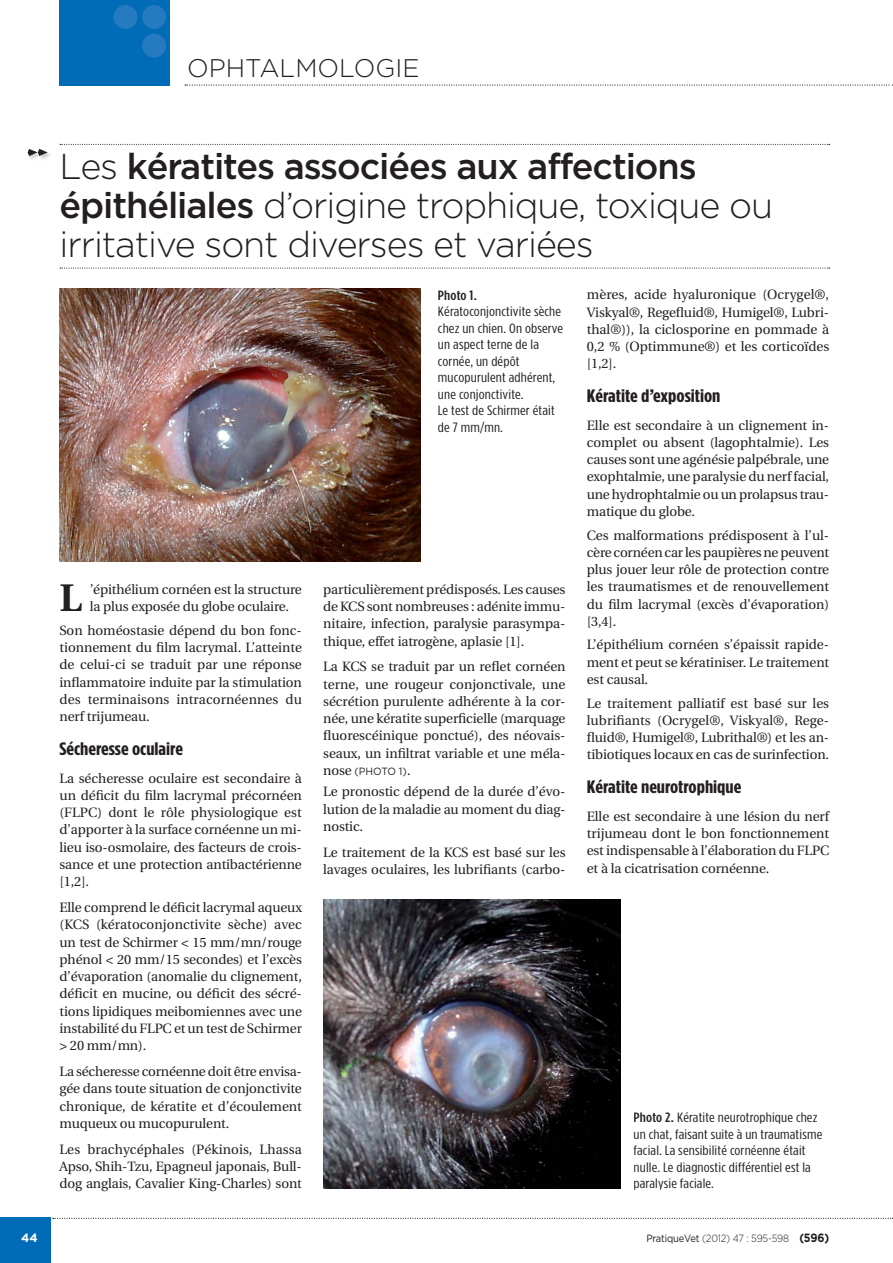
<style>
.page{position:relative;width:893px;height:1263px;background:#fff}
.page>*{position:absolute;margin:0;border:0;box-sizing:border-box;transform-origin:0 0}
.t1{font:700 38.4px "Utopia";color:#231f20}
.t2{font:300 36px/39px "Gotham";letter-spacing:-.03em;color:#231f20}
.t3{font:300 25.5px "Gotham";color:#231f20}
.t4{font:700 18px "Gotham Condensed";color:#231f20;scale:1.2 1}
.t5{font:13.5px/17.2px "Utopia";letter-spacing:-.01em;color:#231f20;text-align:justify}
.t6{font:13.5px/16.5px "Gotham Condensed";letter-spacing:.01em;color:#231f20;scale:1.2 1}
.t7{font:500 13.5px "Gotham Condensed";letter-spacing:.01em;color:#231f20;scale:1.2 1}
.t8{font:700 12px "Gotham";color:#fff}
.t9{font:300 10.5px "Gotham";letter-spacing:-.02em;color:#231f20;scale:.9 1}
.t10{font:10.5px "Gotham";letter-spacing:-.015em;color:#231f20;scale:.96 1}
.s1{font-weight:500}
.s2{font-family:"Utopia";font-size:13.5px}
.s3{font-weight:400}
.s4{font-weight:700;font-size:12px}
</style>
<div class="page">
<div style="left:0;top:1218px;width:51px;height:45px;background:#006bb6"></div>
<svg style="left:53px;top:1218px;width:840px;height:1px"></svg>
<svg style="left:185px;top:84px;width:708px;height:2px"></svg>
<div style="left:60px;top:0;width:110px;height:86px;background:#006bb6"></div>
<svg style="left:27px;top:149px;width:24px;height:10px"></svg>
<svg style="left:60px;top:144px;width:770px;height:1px"></svg>
<svg style="left:60px;top:268px;width:770px;height:1px"></svg>
<img style="left:60px;top:288px;width:361px;height:273px">
<img style="left:323px;top:899px;width:298px;height:289px">
<h3 class="t3" style="left:187px;top:58px;width:234px">OPHTALMOLOGIE</h3>
<p class="t8" style="left:21px;top:1233px;width:18px">44</p>
<h2 class="t2" style="left:60px;top:149px;width:715px">Les <span class="s1">kératites associées aux affections épithéliales</span> d’origine trophique, toxique ou irritative sont diverses et variées</h2>
<p class="t7" style="left:438px;top:290px;width:34px">Photo 1.</p>
<p class="t6" style="left:438px;top:304px;width:106px">Kératoconjonctivite sèche chez un chien. On observe un aspect terne de la cornée, un dépôt mucopurulent adhérent, une conjonctivite.<br>Le test de Schirmer était de 7 mm/mn.</p>
<p class="t5" style="left:587px;top:287px;width:244px">mères, acide hyaluronique (Ocrygel®, Viskyal®, Regefluid®, Humigel®, Lubri&shy;thal®)), la ciclosporine en pommade à 0,2 % (Optimmune®) et les corticoïdes [1,2].</p>
<h3 class="t4" style="left:587px;top:389px;width:113px">Kératite d’exposition</h3>
<p class="t5" style="left:587px;top:418px;width:244px">Elle est secondaire à un clignement in&shy;complet ou absent (lagophtalmie). Les causes sont une agénésie palpébrale, une exophtalmie, une paralysie du nerf facial, une hydrophtalmie ou un prolapsus trau&shy;matique du globe.</p>
<p class="t5" style="left:587px;top:528px;width:244px">Ces malformations prédisposent à l’ul&shy;cère cornéen car les paupières ne peuvent plus jouer leur rôle de protection contre les traumatismes et de renouvellement du film lacrymal (excès d’évaporation) [3,4].</p>
<p class="t5" style="left:587px;top:637px;width:244px">L’épithélium cornéen s’épaissit rapide&shy;ment et peut se kératiniser. Le traitement est causal.</p>
<p class="t5" style="left:587px;top:696px;width:244px">Le traitement palliatif est basé sur les lubrifiants (Ocrygel®, Viskyal®, Rege&shy;fluid®, Humigel®, Lubrithal®) et les an&shy;tibiotiques locaux en cas de surinfection.</p>
<h3 class="t4" style="left:587px;top:780px;width:130px">Kératite neurotrophique</h3>
<p class="t5" style="left:587px;top:809px;width:244px">Elle est secondaire à une lésion du nerf trijumeau dont le bon fonctionnement est indispensable à l’élaboration du FLPC et à la cicatrisation cornéenne.</p>
<h1 class="t1" style="left:60px;top:582px;width:24px">L</h1>
<p class="t5" style="left:90px;top:582px;width:214px">’épithélium cornéen est la structure la plus exposée du globe oculaire.</p>
<p class="t5" style="left:60px;top:623px;width:244px">Son homéostasie dépend du bon fonc&shy;tionnement du film lacrymal. L’atteinte de celui-ci se traduit par une réponse inflammatoire induite par la stimulation des terminaisons intracornéennes du nerf trijumeau.</p>
<h3 class="t4" style="left:60px;top:742px;width:104px">Sécheresse oculaire</h3>
<p class="t5" style="left:60px;top:770px;width:244px">La sécheresse oculaire est secondaire à un déficit du film lacrymal précornéen (FLPC) dont le rôle physiologique est d’apporter à la surface cornéenne un mi&shy;lieu iso-osmolaire, des facteurs de crois&shy;sance et une protection antibactérienne [1,2].</p>
<p class="t5" style="left:60px;top:900px;width:244px">Elle comprend le déficit lacrymal aqueux (KCS (kératoconjonctivite sèche) avec un test de Schirmer &lt; 15 mm/mn/rouge phénol &lt; 20 mm/15 secondes) et l’excès d’évaporation (anomalie du clignement, déficit en mucine, ou déficit des sécré&shy;tions lipidiques meibomiennes avec une instabilité du FLPC et un test de Schirmer &gt; 20 mm/mn).</p>
<p class="t5" style="left:60px;top:1064px;width:244px">La sécheresse cornéenne doit être envisa&shy;gée dans toute situation de conjonctivite chronique, de kératite et d’écoulement muqueux ou mucopurulent.</p>
<p class="t5" style="left:60px;top:1141px;width:244px">Les brachycéphales (Pékinois, Lhassa Apso, Shih-Tzu, Epagneul japonais, Bull&shy;dog anglais, Cavalier King-Charles) sont</p>
<p class="t5" style="left:323px;top:582px;width:244px">particulièrement prédisposés. Les causes de KCS sont nombreuses : adénite immu&shy;nitaire, infection, paralysie parasympa&shy;thique, effet iatrogène, aplasie [1].</p>
<p class="t5" style="left:323px;top:659px;width:244px">La KCS se traduit par un reflet cornéen terne, une rougeur conjonctivale, une sécrétion purulente adhérente à la cor&shy;née, une kératite superficielle (marquage fluorescéinique ponctué), des néovais&shy;seaux, un infiltrat variable et une méla-</p>
<p class="t10" style="left:323px;top:767px;width:93px"><span class="s2">nose</span> (PHOTO 1)<span class="s2">.</span></p>
<p class="t5" style="left:323px;top:784px;width:244px">Le pronostic dépend de la durée d’évo&shy;lution de la maladie au moment du diag&shy;nostic.</p>
<p class="t5" style="left:323px;top:844px;width:244px">Le traitement de la KCS est basé sur les lavages oculaires, les lubrifiants (carbo-</p>
<p class="t6" style="left:634px;top:1110px;width:159px"><span class="s1">Photo 2.</span> Kératite neurotrophique chez un chat, faisant suite à un traumatisme facial. La sensibilité cornéenne était nulle. Le diagnostic différentiel est la paralysie faciale.</p>
<p class="t9" style="left:646px;top:1234px;width:205px"><span class="s3">PratiqueVet</span> (2012) 47 : 595-598 <span class="s4">(596)</span></p>
</div>
